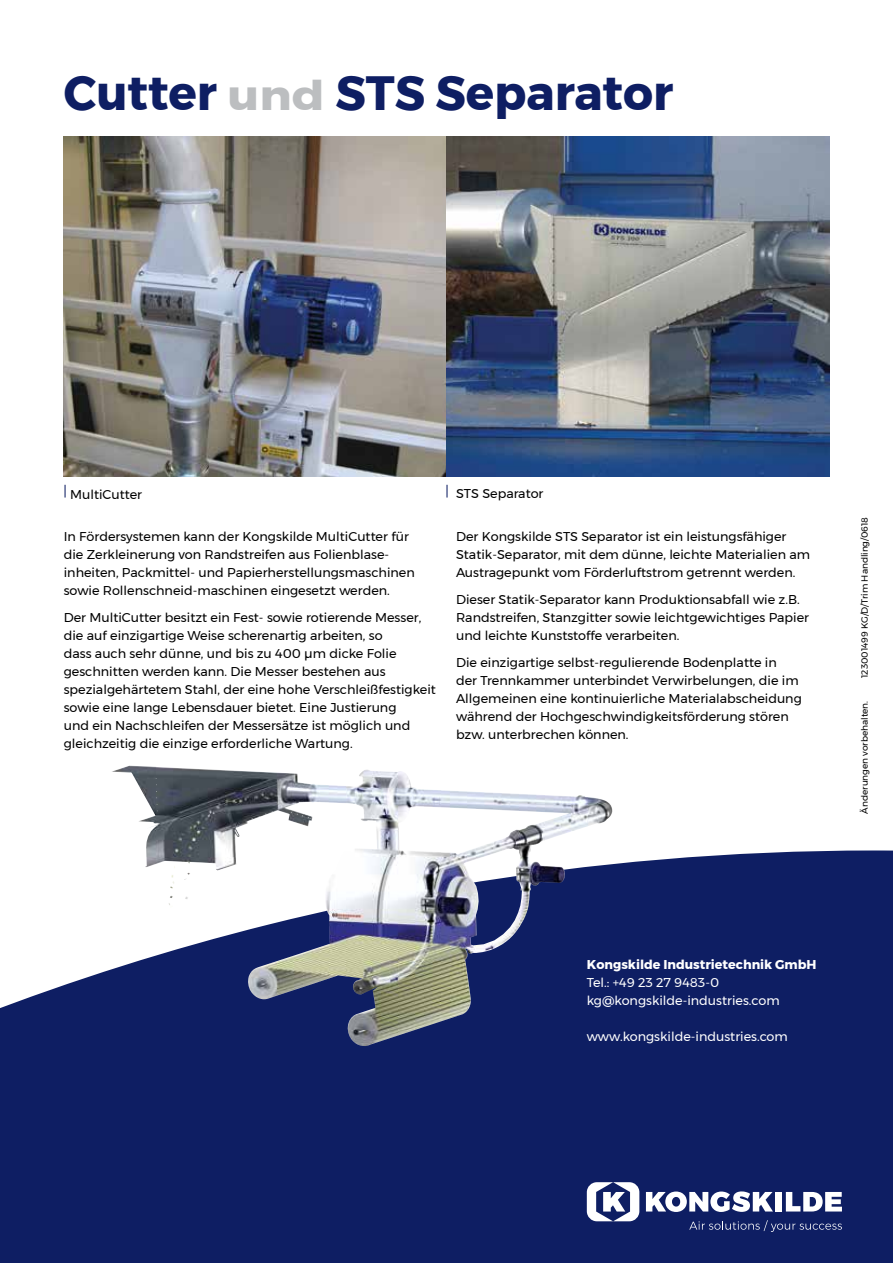
<style>
.page{position:relative;width:893px;height:1263px;background:#fff}
.page>*{position:absolute;margin:0;border:0;box-sizing:border-box;transform-origin:0 0}
.t1{font:700 48px "Montserrat";color:#0e1e63}
.t2{font:12.75px/18px "Montserrat";color:#000}
.t3{font:12.75px/18px "Montserrat";color:#fff}
.t4{font:700 12.75px "Montserrat";color:#fff}
.t5{font:9px "Montserrat";letter-spacing:-.005em;color:#000}
.s1{font-size:41.25px;color:#bcbec0}
</style>
<div class="page">
<div style="left:0;top:850px;width:893px;height:413px;background:#0e1e63"></div>
<svg style="left:646px;top:1191px;width:127px;height:21px"></svg>
<div style="left:775px;top:1192px;width:7px;height:19px;background:#fff"></div>
<svg style="left:786px;top:1192px;width:56px;height:19px"></svg>
<svg style="left:689px;top:1220px;width:153px;height:12px;background:#2d3b77"></svg>
<svg style="left:587px;top:1182px;width:52px;height:39px"></svg>
<img style="left:64px;top:136px;width:765px;height:340px">
<img style="left:111px;top:770px;width:501px;height:276px">
<svg style="left:65px;top:485px;width:1px;height:12px"></svg>
<svg style="left:446px;top:485px;width:2px;height:12px"></svg>
<h1 class="t1" style="left:64px;top:55px;width:611px">Cutter <span class="s1">und</span> STS Separator</h1>
<p class="t2" style="left:70px;top:486px;width:74px">MultiCutter</p>
<p class="t2" style="left:456px;top:484px;width:89px">STS Separator</p>
<p class="t2" style="left:64px;top:527px;width:353px">In Fördersystemen kann der Kongskilde MultiCutter für die Zerkleinerung von Randstreifen aus Folienblase&shy;inheiten, Packmittel- und Papierherstellungsmaschinen sowie Rollenschneid-maschinen eingesetzt werden.</p>
<p class="t2" style="left:64px;top:608px;width:374px">Der MultiCutter besitzt ein Fest- sowie rotierende Messer, die auf einzigartige Weise scherenartig arbeiten, so<br>dass auch sehr dünne, und bis zu 400 μm dicke Folie geschnitten werden kann. Die Messer bestehen aus spezialgehärtetem Stahl, der eine hohe Verschleißfestigkeit sowie eine lange Lebensdauer bietet. Eine Justierung<br>und ein Nachschleifen der Messersätze ist möglich und gleichzeitig die einzige erforderliche Wartung.</p>
<p class="t2" style="left:456px;top:527px;width:356px">Der Kongskilde STS Separator ist ein leistungsfähiger<br>Statik-Separator, mit dem dünne, leichte Materialien am<br>Austragepunkt vom Förderluftstrom getrennt werden.</p>
<p class="t2" style="left:456px;top:590px;width:355px">Dieser Statik-Separator kann Produktionsabfall wie z.B.<br>Randstreifen, Stanzgitter sowie leichtgewichtiges Papier und leichte Kunststoffe verarbeiten.</p>
<p class="t2" style="left:456px;top:653px;width:347px">Die einzigartige selbst-regulierende Bodenplatte in<br>der Trennkammer unterbindet Verwirbelungen, die im Allgemeinen eine kontinuierliche Materialabscheidung während der Hochgeschwindigkeitsförderung stören bzw. unterbrechen können.</p>
<p class="t5" style="left:858px;top:678px;width:162px;rotate:-90deg">123001499 KG/D/Trim Handling/0618</p>
<p class="t5" style="left:858px;top:813px;width:114px;rotate:-90deg">Änderungen vorbehalten.</p>
<p class="t4" style="left:587px;top:954px;width:231px">Kongskilde Industrietechnik GmbH</p>
<p class="t3" style="left:587px;top:973px;width:194px">Tel.: +49 23 27 9483-0 kg@kongskilde-industries.com</p>
<p class="t3" style="left:587px;top:1027px;width:202px">www.kongskilde-industries.com</p>
</div>
